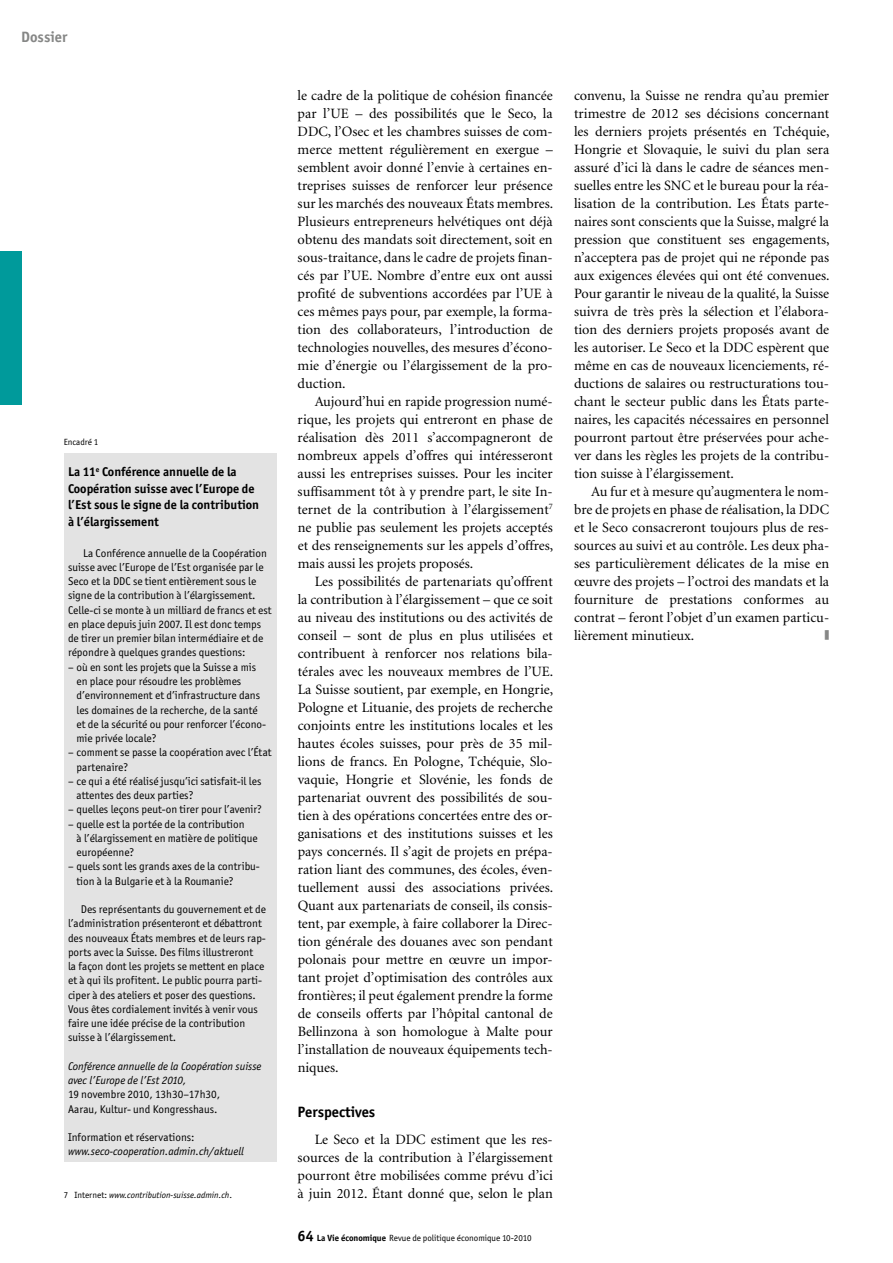
<style>
.page{position:relative;width:893px;height:1263px;background:#fff}
.page>*{position:absolute;margin:0;border:0;box-sizing:border-box;transform-origin:0 0}
.t1{font:700 15px "Officina San ITC";color:#000}
.t2{font:700 15px "Officina San ITC";color:#868786}
.t3{font:14.25px/18px "Minion";color:#000;text-align:justify}
.t4{font:700 12.75px/16.5px "Officina San ITC";color:#000}
.t5{font:11.25px/14.2px "Officina San ITC";color:#000}
.t6{font:italic 11.25px/14.2px "Officina San ITC";color:#000}
.t7{font:9px "Officina San ITC";color:#000}
.t8{font:italic 9px "Officina San ITC";color:#000}
.s1{font-style:normal}
.s2{font-weight:700;font-size:15px}
.s3{font-weight:700}
</style>
<div class="page">
<div style="left:0;top:252px;width:21px;height:153px;background:#009a9b"></div>
<div style="left:64px;top:453px;width:212px;height:708px;background:#e3e3e3"></div>
<p class="t2" style="left:21px;top:27px;width:48px">Dossier</p>
<p class="t7" style="left:64px;top:437px;width:36px">Encadré 1</p>
<p class="t4" style="left:68px;top:464px;width:192px">La 11<sup>e</sup> Conférence annuelle de la<br>Coopération suisse avec l’Europe de l’Est sous le signe de la contribution à l’élargissement</p>
<p class="t5" style="left:68px;top:546px;width:205px;text-indent:15px">La Conférence annuelle de la Coopération suisse avec l’Europe de l’Est organisée par le Seco et la DDC se tient entièrement sous le signe de la contribution à l’élargissement.<br>Celle-ci se monte à un milliard de francs et est en place depuis juin 2007. Il est donc temps de tirer un premier bilan intermédiaire et de répondre à quelques grandes questions:</p>
<p class="t5" style="left:77px;top:660px;width:191px;text-indent:-9px">– où en sont les projets que la Suisse a mis en place pour résoudre les problèmes d’environnement et d’infrastructure dans les domaines de la recherche, de la santé et de la sécurité ou pour renforcer l’écono&shy;mie privée locale?</p>
<p class="t5" style="left:77px;top:745px;width:197px;text-indent:-9px">– comment se passe la coopération avec l’État partenaire?</p>
<p class="t5" style="left:77px;top:774px;width:186px;text-indent:-9px">– ce qui a été réalisé jusqu’ici satisfait-il les attentes des deux parties?</p>
<p class="t5" style="left:68px;top:802px;width:195px">– quelles leçons peut-on tirer pour l’avenir?</p>
<p class="t5" style="left:77px;top:816px;width:183px;text-indent:-9px">– quelle est la portée de la contribution<br>à l’élargissement en matière de politique européenne?</p>
<p class="t5" style="left:77px;top:859px;width:185px;text-indent:-9px">– quels sont les grands axes de la contribu&shy;tion à la Bulgarie et à la Roumanie?</p>
<p class="t5" style="left:68px;top:902px;width:200px;text-indent:13px">Des représentants du gouvernement et de l’administration présenteront et débattront des nouveaux États membres et de leurs rap&shy;ports avec la Suisse. Des films illustreront<br>la façon dont les projets se mettent en place et à qui ils profitent. Le public pourra parti&shy;ciper à des ateliers et poser des questions.<br>Vous êtes cordialement invités à venir vous faire une idée précise de la contribution suisse à l’élargissement.</p>
<p class="t6" style="left:68px;top:1059px;width:195px">Conférence annuelle de la Coopération suisse avec l’Europe de l’Est 2010,</p>
<p class="t5" style="left:68px;top:1087px;width:154px">19 novembre 2010, 13h30–17h30,<br>Aarau, Kultur- und Kongresshaus.</p>
<p class="t5" style="left:68px;top:1130px;width:128px">Information et réservations:</p>
<p class="t6" style="left:68px;top:1144px;width:177px">www.seco-cooperation.admin.ch/aktuell</p>
<p class="t3" style="left:298px;top:86px;width:257px">le cadre de la politique de cohésion financée par l’UE – des possibilités que le Seco, la DDC, l’Osec et les chambres suisses de com&shy;merce mettent régulièrement en exergue – semblent avoir donné l’envie à certaines en&shy;treprises suisses de renforcer leur présence sur les marchés des nouveaux États membres.<br>Plusieurs entrepreneurs helvétiques ont déjà obtenu des mandats soit directement, soit en sous-traitance, dans le cadre de projets finan&shy;cés par l’UE. Nombre d’entre eux ont aussi profité de subventions accordées par l’UE à ces mêmes pays pour, par exemple, la forma&shy;tion des collaborateurs, l’introduction de technologies nouvelles, des mesures d’écono&shy;mie d’énergie ou l’élargissement de la pro&shy;duction.</p>
<p class="t3" style="left:298px;top:392px;width:257px;text-indent:17px">Aujourd’hui en rapide progression numé&shy;rique, les projets qui entreront en phase de réalisation dès 2011 s’accompagneront de nombreux appels d’offres qui intéresseront aussi les entreprises suisses. Pour les inciter suffisamment tôt à y prendre part, le site In&shy;ternet de la contribution à l’élargissement<sup>7 </sup>ne publie pas seulement les projets acceptés et des renseignements sur les appels d’offres, mais aussi les projets proposés.</p>
<p class="t3" style="left:298px;top:572px;width:257px;text-align:left;text-indent:17px">Les possibilités de partenariats qu’offrent la contribution à l’élargissement – que ce soit au niveau des institutions ou des activités de conseil – sont de plus en plus utilisées et contribuent à renforcer nos relations bila&shy;térales avec les nouveaux membres de l’UE.<br>La Suisse soutient, par exemple, en Hongrie, Pologne et Lituanie, des projets de recherche conjoints entre les institutions locales et les hautes écoles suisses, pour près de 35 mil&shy;lions de francs. En Pologne, Tchéquie, Slo&shy;vaquie, Hongrie et Slovénie, les fonds de partenariat ouvrent des possibilités de sou&shy;tien à des opérations concertées entre des or&shy;ganisations et des institutions suisses et les pays concernés. Il s’agit de projets en prépa&shy;ration liant des communes, des écoles, éven&shy;tuellement aussi des associations privées.<br>Quant aux partenariats de conseil, ils consis&shy;tent, par exemple, à faire collaborer la Direc&shy;tion générale des douanes avec son pendant polonais pour mettre en œuvre un impor&shy;tant projet d’optimisation des contrôles aux frontières; il peut également prendre la forme de conseils offerts par l’hôpital cantonal de Bellinzona à son homologue à Malte pour l’installation de nouveaux équipements tech&shy;niques.</p>
<p class="t1" style="left:298px;top:1102px;width:79px">Perspectives</p>
<p class="t3" style="left:298px;top:1130px;width:257px;text-indent:17px">Le Seco et la DDC estiment que les res&shy;sources de la contribution à l’élargissement pourront être mobilisées comme prévu d’ici</p>
<p class="t8" style="left:64px;top:1189px;width:170px"><span class="s1">7 Internet:</span> www.contribution-suisse.admin.ch<span class="s1">.</span></p>
<p class="t3" style="left:298px;top:1184px;width:257px">à juin 2012. Étant donné que, selon le plan</p>
<p class="t7" style="left:298px;top:1232px;width:235px"><span class="s2">64</span> <span class="s3">La Vie économique</span> Revue de politique économique 10-2010</p>
<p class="t3" style="left:574px;top:86px;width:257px">convenu, la Suisse ne rendra qu’au premier trimestre de 2012 ses décisions concernant les derniers projets présentés en Tchéquie, Hongrie et Slovaquie, le suivi du plan sera assuré d’ici là dans le cadre de séances men&shy;suelles entre les SNC et le bureau pour la réa&shy;lisation de la contribution. Les États parte&shy;naires sont conscients que la Suisse, malgré la pression que constituent ses engagements, n’acceptera pas de projet qui ne réponde pas aux exigences élevées qui ont été convenues.<br>Pour garantir le niveau de la qualité, la Suisse suivra de très près la sélection et l’élabora&shy;tion des derniers projets proposés avant de les autoriser. Le Seco et la DDC espèrent que même en cas de nouveaux licenciements, ré&shy;ductions de salaires ou restructurations tou&shy;chant le secteur public dans les États parte&shy;naires, les capacités nécessaires en personnel pourront partout être préservées pour ache&shy;ver dans les règles les projets de la contribu&shy;tion suisse à l’élargissement.</p>
<p class="t3" style="left:574px;top:482px;width:257px;text-indent:17px">Au fur et à mesure qu’augmentera le nom&shy;bre de projets en phase de réalisation, la DDC et le Seco consacreront toujours plus de res&shy;sources au suivi et au contrôle. Les deux pha&shy;ses particulièrement délicates de la mise en œuvre des projets – l’octroi des mandats et la fourniture de prestations conformes au contrat – feront l’objet d’un examen particu&shy;lièrement minutieux.</p>
</div>
